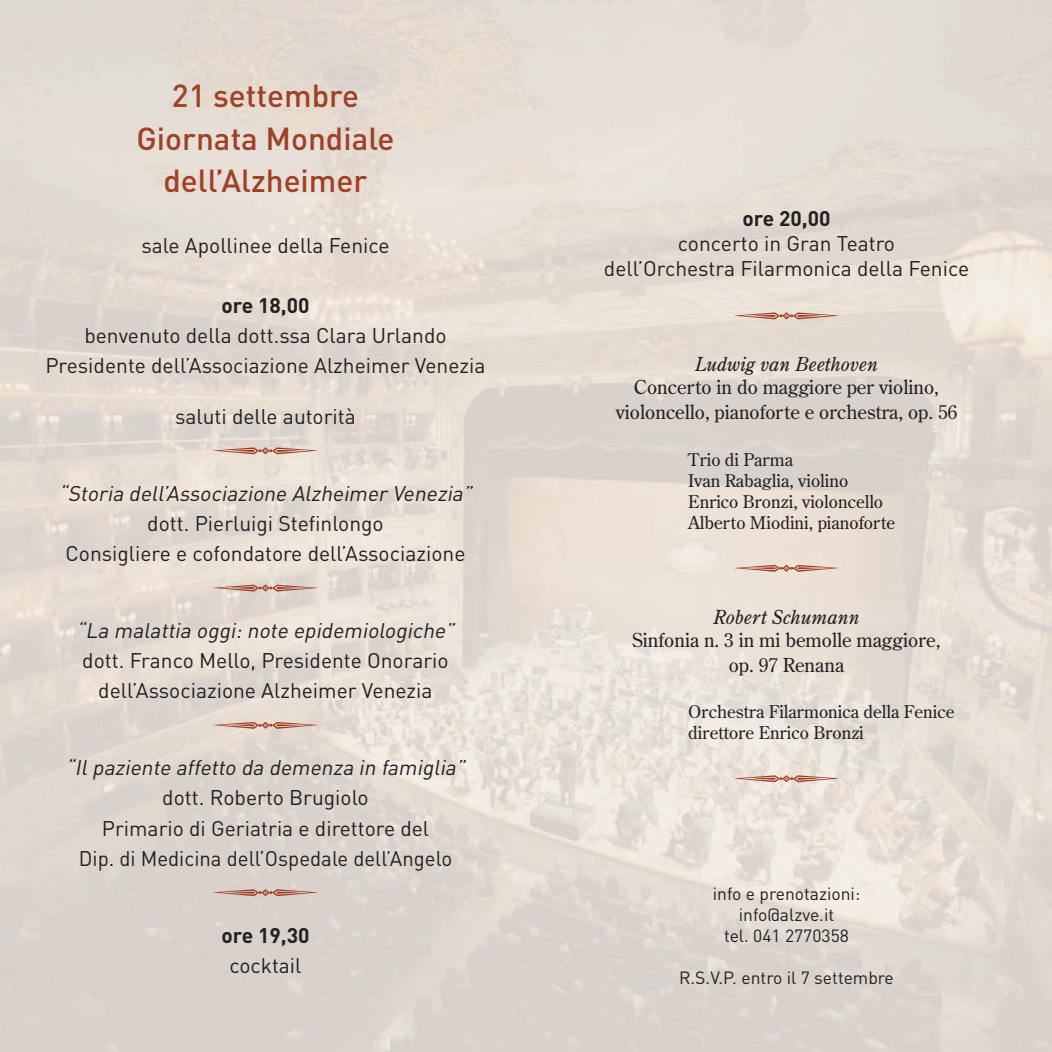
<style>
.page{position:relative;width:1052px;height:1052px;background:#fff}
.page>*{position:absolute;margin:0;border:0;box-sizing:border-box;transform-origin:0 0}
.t1{font:105px "Woodtype Ornaments Std";color:#9f4027}
.t2{font:500 31.5px/42.7px "DIN";color:#9f4027;text-align:center}
.t3{font:21px/30.1px "DIN";color:#231f20;text-align:center}
.t4{font:italic 21px "DIN";color:#231f20}
.t5{font:700 21px/30.1px "DIN";color:#231f20;text-align:center}
.t6{font:19.25px "Century Old Style Std";color:#231f20}
.t7{font:italic 19.25px "Century Old Style Std";color:#231f20}
.t8{font:17.5px/21px "Century Old Style Std";color:#231f20}
.t9{font:17.5px/21px "DIN";color:#231f20;text-align:center}
.s1{font-weight:400}
</style>
<div class="page">
<h2 class="t2" style="left:137px;top:73px;width:259px">21 settembre<br>Giornata Mondiale dell’Alzheimer</h2>
<p class="t3" style="left:141px;top:230px;width:250px">sale Apollinee della Fenice</p>
<p class="t5" style="left:221px;top:289px;width:90px">ore 18,00</p>
<p class="t3" style="left:45px;top:320px;width:442px">benvenuto della dott.ssa Clara Urlando<br>Presidente dell’Associazione Alzheimer Venezia</p>
<p class="t3" style="left:175px;top:401px;width:182px">saluti delle autorità</p>
<h1 class="t1" style="left:211px;top:404px;width:111px">•</h1>
<p class="t4" style="left:59px;top:480px;width:419px">“Storia dell’Associazione Alzheimer Venezia”</p>
<p class="t3" style="left:147px;top:508px;width:238px">dott. Pierluigi Stefinlongo</p>
<p class="t3" style="left:65px;top:538px;width:401px">Consigliere e cofondatore dell’Associazione</p>
<h1 class="t1" style="left:211px;top:541px;width:111px">•</h1>
<p class="t4" style="left:76px;top:617px;width:384px">“La malattia oggi:note epidemiologiche”</p>
<p class="t3" style="left:82px;top:645px;width:368px">dott. Franco Mello, Presidente Onorario</p>
<p class="t3" style="left:98px;top:675px;width:336px">dell’Associazione Alzheimer Venezia</p>
<h1 class="t1" style="left:211px;top:678px;width:111px">•</h1>
<p class="t4" style="left:66px;top:754px;width:405px">“Ilpaziente affetto da demenza in famiglia”</p>
<p class="t3" style="left:162px;top:782px;width:208px">dott. Roberto Brugiolo</p>
<p class="t3" style="left:79px;top:812px;width:375px">Primario di Geriatria e direttore del<br>Dip. di Medicina dell’Ospedale dell’Angelo</p>
<p class="t5" style="left:211px;top:919px;width:111px"><sup>•</sup>ore 19,30 <span class="s1">cocktail</span></p>
<p class="t5" style="left:742px;top:202px;width:90px">ore 20,00</p>
<p class="t3" style="left:604px;top:230px;width:367px;line-height:25.2px">concerto in Gran Teatro<br>dell’Orchestra Filarmonica della Fenice</p>
<h1 class="t1" style="left:732px;top:269px;width:111px">•</h1>
<p class="t7" style="left:695px;top:352px;width:184px">Ludwig van Beethoven</p>
<p class="t6" style="left:634px;top:375px;width:307px">Concerto in do maggiore per violino,</p>
<p class="t6" style="left:616px;top:400px;width:343px">violoncello, pianoforte e orchestra, op. 56</p>
<p class="t8" style="left:688px;top:448px;width:208px">Trio di Parma<br>Ivan Rabaglia, violino<br>Enrico Bronzi, violoncello<br>Alberto Miodini, pianoforte</p>
<h1 class="t1" style="left:732px;top:521px;width:111px">•</h1>
<p class="t7" style="left:713px;top:604px;width:147px">Robert Schumann</p>
<p class="t6" style="left:632px;top:627px;width:310px">Sinfonia n. 3 in mi bemolle maggiore,</p>
<p class="t6" style="left:729px;top:652px;width:117px">op. 97 Renana</p>
<p class="t8" style="left:688px;top:701px;width:268px">Orchestra Filarmonica della Fenice direttore Enrico Bronzi</p>
<h1 class="t1" style="left:732px;top:731px;width:111px">•</h1>
<p class="t9" style="left:713px;top:883px;width:149px">info e prenotazioni: info@alzve.it<br>tel. 041 2770358</p>
<p class="t9" style="left:679px;top:967px;width:216px">R.S.V.P. entro il 7 settembre</p>
</div>
